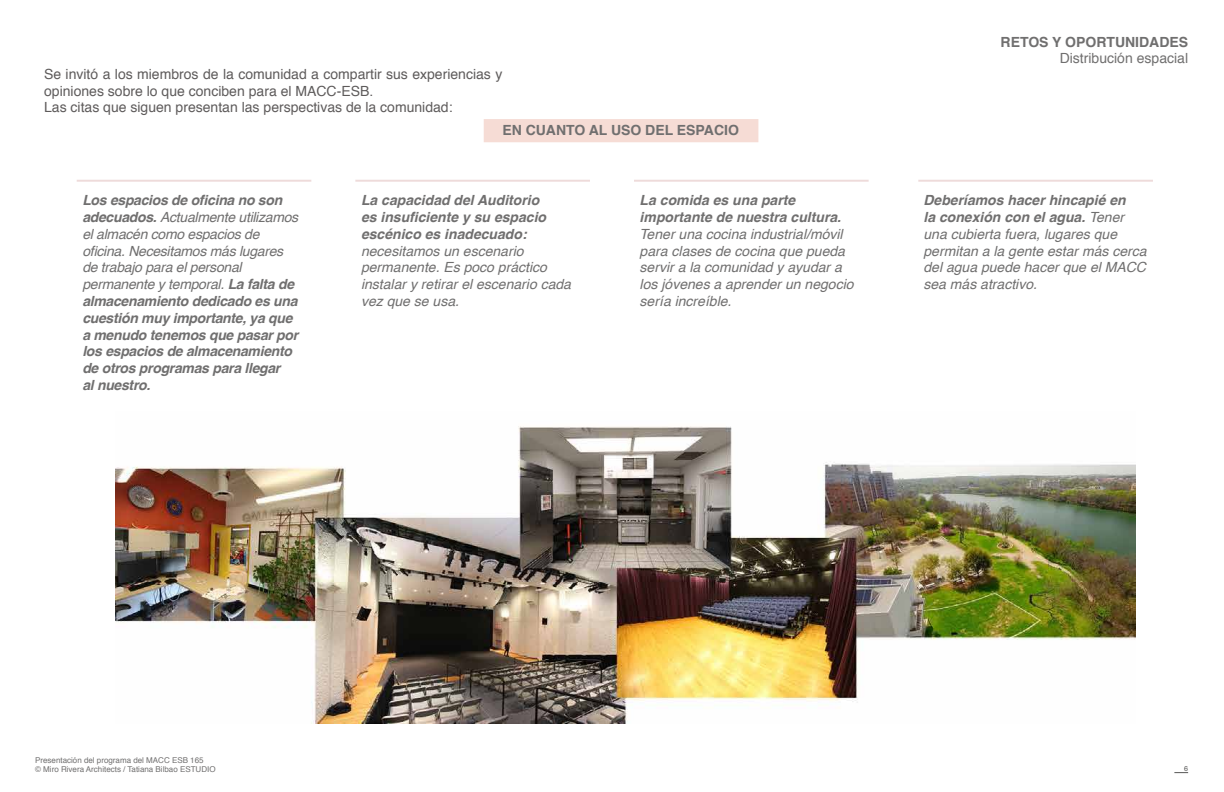
<style>
.page{position:relative;width:1224px;height:792px;background:#fff}
.page>*{position:absolute;margin:0;border:0;box-sizing:border-box;transform-origin:0 0}
.Body_Text{font:italic 14px/16.8px "Helvetica";color:#706f6f}
.Body_Text-2{font:italic 700 14px/16.8px "Helvetica";letter-spacing:-.02em;color:#706f6f}
.t1{font:14px/16.8px "Helvetica";color:#5e5b5b}
.Chapter_Subtitle{font:700 14px "Helvetica";color:#706f6f}
.Page_Subtitle{font:14px "Helvetica";color:#706f6f}
.Page_Title{font:700 14px "Helvetica";color:#706f6f}
.t2{font:8px "Helvetica";color:#706f6f}
.t3{font:7px "Helvetica";color:#575756}
.s1{font-weight:400}
.s2{font-weight:700}
</style>
<div class="page">
<img style="left:115px;top:426px;width:1021px;height:298px">
<div style="left:484px;top:119px;width:274px;height:23px;background:#f6dcd5"></div>
<hr style="left:77px;top:180px;width:234px;height:2px;background:#c78886">
<hr style="left:355px;top:180px;width:235px;height:2px;background:#c78886">
<hr style="left:634px;top:180px;width:235px;height:2px;background:#c78886">
<hr style="left:918px;top:180px;width:235px;height:2px;background:#c78886">
<svg style="left:1174px;top:772px;width:14px;height:1px"></svg>
<p class="t1" style="left:44px;top:66px;width:460px">Se invitó a los miembros de la comunidad a compartir sus experiencias y opiniones sobre lo que conciben para el MACC-ESB.</p>
<p class="t1" style="left:44px;top:100px;width:410px">Las citas que siguen presentan las perspectivas de la comunidad:</p>
<p class="Chapter_Subtitle" style="left:502px;top:119px;width:238px">EN CUANTO AL USO DEL ESPACIO</p>
<p class="Page_Title" style="left:1001px;top:30px;width:189px">RETOS Y OPORTUNIDADES</p>
<p class="Page_Subtitle" style="left:1060px;top:48px;width:130px">Distribución espacial</p>
<p class="Body_Text-2" style="left:82px;top:192px;width:217px">Los espacios de oficina no son adecuados. <span class="s1">Actualmente utilizamos el almacén como espacios de oficina. Necesitamos más lugares de trabajo para el personal permanente y temporal.</span> La falta de almacenamiento dedicado es una cuestión muy importante, ya que a menudo tenemos que pasar por los espacios de almacenamiento de otros programas para llegar<br>al nuestro.</p>
<p class="Body_Text" style="left:361px;top:192px;width:212px"><span class="s2">La capacidad del Auditorio<br>es insuficiente y su espacio escénico es inadecuado: </span>necesitamos un escenario permanente. Es poco práctico instalar y retirar el escenario cada vez que se usa.</p>
<p class="Body_Text" style="left:923px;top:192px;width:225px"><span class="s2">Deberíamos hacer hincapié en<br>la conexión con el agua.</span> Tener una cubierta fuera, lugares que permitan a la gente estar más cerca del agua puede hacer que el MACC sea más atractivo.</p>
<p class="Body_Text" style="left:640px;top:192px;width:216px"><span class="s2">La comida es una parte importante de nuestra cultura.<br></span>Tener una cocina industrial/móvil para clases de cocina que pueda servir a la comunidad y ayudar a los jóvenes a aprender un negocio sería increíble.</p>
<p class="t2" style="left:35px;top:754px;width:170px">Presentación del programa del MACC ESB 165</p>
<p class="t2" style="left:35px;top:763px;width:182px">© Miro Rivera Architects / Tatiana Bilbao ESTUDIO</p>
<p class="t3" style="left:1184px;top:764px;width:5px">6</p>
</div>
